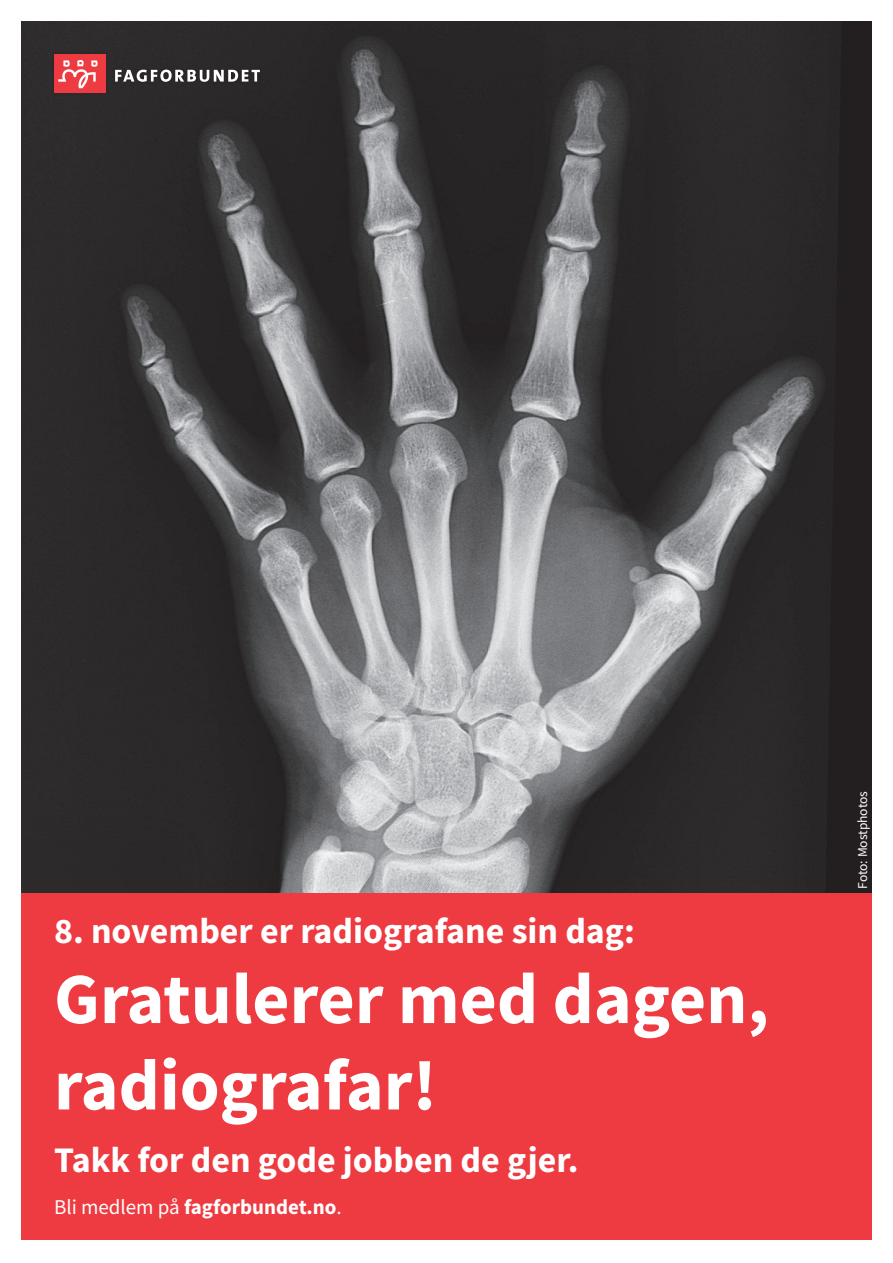
<style>
.page{position:relative;width:893px;height:1263px;background:#fff}
.page>*{position:absolute;margin:0;border:0;box-sizing:border-box;transform-origin:0 0}
.t1{font:700 72px/86.4px "Source Sans Pro";color:#fff}
.t2{font:700 36px "Source Sans Pro";color:#fff}
.t3{font:700 21px "Source Sans Pro";color:#fff}
.t4{font:13.5px "Source Sans Pro";letter-spacing:-.005em;color:#fff}
.s1{font-weight:400}
</style>
<div class="page">
<img style="left:21px;top:21px;width:851px;height:872px">
<div style="left:21px;top:893px;width:851px;height:346px;background:#ee3a41"></div>
<div style="left:51px;top:51px;width:212px;height:45px;background:#2c2a2b"></div>
<div style="left:54px;top:54px;width:51px;height:38px;background:#ee3a41"></div>
<svg style="left:115px;top:70px;width:145px;height:12px"></svg>
<svg style="left:58px;top:60px;width:40px;height:28px"></svg>
<p class="t2" style="left:54px;top:906px;width:582px">8. november er radiografane sin dag:</p>
<p class="t1" style="left:54px;top:955px;width:716px">Gratulerer med dagen, radiografar!</p>
<p class="t2" style="left:54px;top:1136px;width:526px">Takk for den gode jobben de gjer.</p>
<p class="t3" style="left:54px;top:1193px;width:289px"><span class="s1">Bli medlem på</span> fagforbundet.no<span class="s1">.</span></p>
<p class="t4" style="left:854px;top:889px;width:99px;rotate:-90deg">Foto: Mostphotos</p>
</div>
